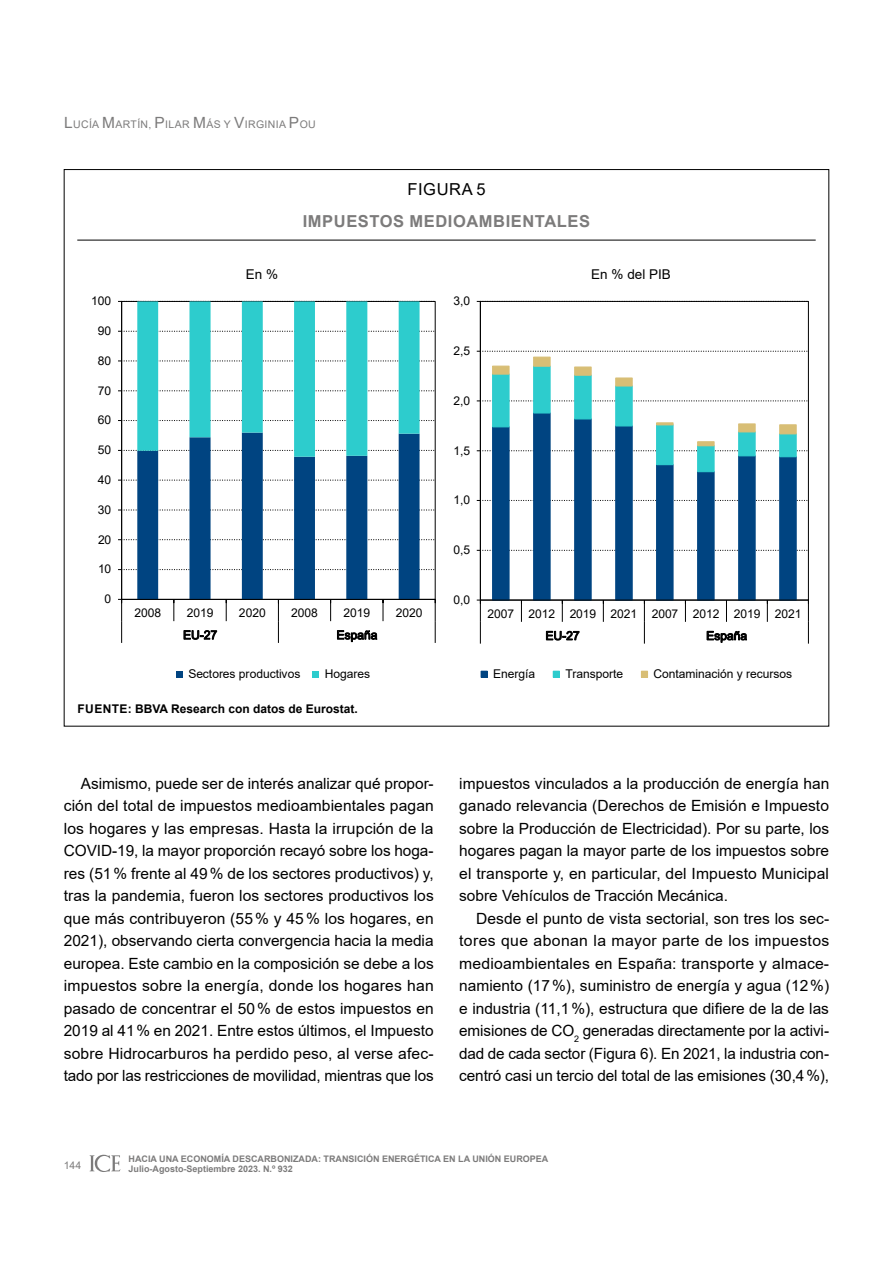
<style>
.page{position:relative;width:893px;height:1263px;background:#fff}
.page>*{position:absolute;margin:0;border:0;box-sizing:border-box;transform-origin:0 0}
.Figura_titulo{font:700 16.5px "Arial";letter-spacing:.035em;color:#7c7b7b}
.Figura_numero{font:16.5px "Arial";letter-spacing:.035em;color:#000}
.Texto{font:15.45px/22.5px "Arial";letter-spacing:-.005em;color:#000;text-align:justify}
.Formula_txt{font:13.5px "Arial";color:#000}
.t1{font:12.15px "Arial";color:#000}
.t2{font:12px/21.8px "Arial";letter-spacing:-.005em;color:#000}
.Figura_fuente{font:700 12px "Arial";color:#000}
.t3{font:10.5px "Arial";letter-spacing:.035em;color:#7c7b7b}
.t4{font:700 9px/9.8px "Arial";color:#7c7b7b}
.s1{font-size:15.45px}
</style>
<div class="page">
<svg style="left:90px;top:1155px;width:31px;height:17px"></svg>
<hr style="left:77px;top:240px;width:739px;height:1px;background:#000">
<svg style="left:137px;top:457px;width:283px;height:142px"></svg>
<hr style="left:121px;top:301px;width:1px;height:298px;background:#000">
<svg style="left:118px;top:569px;width:317px;height:1px"></svg>
<svg style="left:118px;top:539px;width:317px;height:1px"></svg>
<svg style="left:118px;top:509px;width:317px;height:2px"></svg>
<svg style="left:118px;top:479px;width:317px;height:2px"></svg>
<svg style="left:118px;top:301px;width:317px;height:156px"></svg>
<hr style="left:122px;top:599px;width:313px;height:1px;background:#000">
<svg style="left:173px;top:600px;width:1px;height:21px"></svg>
<svg style="left:226px;top:600px;width:1px;height:21px"></svg>
<svg style="left:330px;top:600px;width:1px;height:21px"></svg>
<svg style="left:383px;top:600px;width:1px;height:21px"></svg>
<svg style="left:118px;top:599px;width:4px;height:44px"></svg>
<svg style="left:278px;top:600px;width:1px;height:43px"></svg>
<svg style="left:435px;top:599px;width:1px;height:44px"></svg>
<svg style="left:176px;top:672px;width:6px;height:6px"></svg>
<svg style="left:313px;top:672px;width:6px;height:6px"></svg>
<svg style="left:491px;top:473px;width:306px;height:127px"></svg>
<hr style="left:480px;top:301px;width:1px;height:299px;background:#000">
<svg style="left:477px;top:550px;width:331px;height:1px"></svg>
<svg style="left:477px;top:500px;width:331px;height:1px"></svg>
<svg style="left:477px;top:351px;width:331px;height:122px"></svg>
<svg style="left:477px;top:301px;width:331px;height:1px"></svg>
<hr style="left:480px;top:600px;width:328px;height:1px;background:#000">
<svg style="left:521px;top:601px;width:1px;height:21px"></svg>
<svg style="left:562px;top:601px;width:1px;height:21px"></svg>
<svg style="left:603px;top:601px;width:1px;height:21px"></svg>
<svg style="left:685px;top:601px;width:1px;height:21px"></svg>
<svg style="left:726px;top:601px;width:1px;height:21px"></svg>
<svg style="left:767px;top:601px;width:1px;height:21px"></svg>
<svg style="left:477px;top:600px;width:4px;height:44px"></svg>
<svg style="left:644px;top:601px;width:1px;height:43px"></svg>
<svg style="left:808px;top:600px;width:1px;height:44px"></svg>
<div style="left:481px;top:671px;width:7px;height:7px;border:1px solid #004481"></div>
<div style="left:553px;top:671px;width:7px;height:7px;border:1px solid #2dcccd"></div>
<div style="left:641px;top:671px;width:7px;height:7px;border:1px solid #d8be75"></div>
<p class="t3" style="left:64px;top:117px;width:253px"><span class="s1">L</span>UCÍA <span class="s1">M</span>ARTÍN, <span class="s1">P</span>ILAR <span class="s1">M</span>ÁS Y <span class="s1">V</span>IRGINIA <span class="s1">P</span>OU</p>
<p class="Figura_numero" style="left:407px;top:178px;width:80px">FIGURA 5</p>
<p class="Figura_titulo" style="left:303px;top:210px;width:289px">IMPUESTOS MEDIOAMBIENTALES</p>
<p class="t2" style="left:91px;top:290px;width:22px">100</p>
<p class="t2" style="left:98px;top:320px;width:15px">90</p>
<p class="t2" style="left:98px;top:350px;width:15px">80</p>
<p class="t2" style="left:98px;top:379px;width:15px">70</p>
<p class="t2" style="left:98px;top:409px;width:15px">60</p>
<p class="t2" style="left:98px;top:439px;width:15px">50</p>
<p class="t2" style="left:98px;top:469px;width:15px">40</p>
<p class="t2" style="left:98px;top:499px;width:15px">30</p>
<p class="t1" style="left:98px;top:531px;width:15px">20</p>
<p class="t2" style="left:98px;top:558px;width:15px">10</p>
<p class="t2" style="left:105px;top:588px;width:8px">0</p>
<p class="Formula_txt" style="left:246px;top:264px;width:34px">En %</p>
<p class="Formula_txt" style="left:591px;top:264px;width:81px">En % del PIB</p>
<p class="t2" style="left:453px;top:290px;width:18px">3,0</p>
<p class="t2" style="left:453px;top:340px;width:18px">2,5</p>
<p class="t2" style="left:453px;top:390px;width:18px">2,0</p>
<p class="t2" style="left:453px;top:439px;width:18px">1,5</p>
<p class="t2" style="left:453px;top:489px;width:18px">1,0</p>
<p class="t1" style="left:453px;top:541px;width:18px">0,5</p>
<p class="t2" style="left:134px;top:602px;width:28px">2008</p>
<p class="t2" style="left:187px;top:602px;width:28px">2019</p>
<p class="t2" style="left:239px;top:602px;width:28px">2020</p>
<p class="t2" style="left:291px;top:602px;width:28px">2008</p>
<p class="t2" style="left:343px;top:602px;width:28px">2019</p>
<p class="t2" style="left:396px;top:602px;width:28px">2020</p>
<p class="t2" style="left:183px;top:624px;width:36px">EU-27</p>
<p class="t2" style="left:337px;top:624px;width:42px">España</p>
<p class="t2" style="left:188px;top:663px;width:113px">Sectores productivos</p>
<p class="t2" style="left:325px;top:663px;width:47px">Hogares</p>
<p class="t2" style="left:453px;top:589px;width:18px">0,0</p>
<p class="t2" style="left:545px;top:603px;width:257px;text-indent:-58px">2007 2012 2019 2021 2007 2012 2019 2021<br>EU-27</p>
<p class="t2" style="left:706px;top:625px;width:42px">España</p>
<p class="t2" style="left:493px;top:663px;width:43px">Energía</p>
<p class="t2" style="left:565px;top:663px;width:59px">Transporte</p>
<p class="t2" style="left:653px;top:663px;width:140px">Contaminación y recursos</p>
<p class="Figura_fuente" style="left:77px;top:700px;width:282px">FUENTE: BBVA Research con datos de Eurostat.</p>
<p class="Texto" style="left:64px;top:772px;width:372px;text-indent:17px">Asimismo, puede ser de interés analizar qué propor&shy;ción del total de impuestos medioambientales pagan los hogares y las empresas. Hasta la irrupción de la COVID-19, la mayor proporción recayó sobre los hoga&shy;res (51% frente al 49% de los sectores productivos) y, tras la pandemia, fueron los sectores productivos los que más contribuyeron (55% y 45% los hogares, en 2021), observando cierta convergencia hacia la media europea. Este cambio en la composición se debe a los impuestos sobre la energía, donde los hogares han pasado de concentrar el 50% de estos impuestos en 2019 al 41% en 2021. Entre estos últimos, el Impuesto sobre Hidrocarburos ha perdido peso, al verse afec&shy;tado por las restricciones de movilidad, mientras que los</p>
<p class="Texto" style="left:459px;top:772px;width:372px">impuestos vinculados a la producción de energía han ganado relevancia (Derechos de Emisión e Impuesto sobre la Producción de Electricidad). Por su parte, los hogares pagan la mayor parte de los impuestos sobre el transporte y, en particular, del Impuesto Municipal sobre Vehículos de Tracción Mecánica.</p>
<p class="Texto" style="left:459px;top:907px;width:372px;text-indent:17px">Desde el punto de vista sectorial, son tres los sec&shy;tores que abonan la mayor parte de los impuestos medioambientales en España: transporte y almace&shy;namiento (17%), suministro de energía y agua (12%) e industria (11,1%), estructura que difiere de la de las emisiones de CO<sub>2</sub> generadas directamente por la activi&shy;dad de cada sector (Figura 6). En 2021, la industria con&shy;centró casi un tercio del total de las emisiones (30,4%),</p>
<p class="t3" style="left:64px;top:1158px;width:19px">144</p>
<p class="t4" style="left:129px;top:1154px;width:421px">HACIA UNA ECONOMÍA DESCARBONIZADA: TRANSICIÓN ENERGÉTICA EN LA UNIÓN EUROPEA<br>Julio-Agosto-Septiembre 2023. N.º 932</p>
</div>
